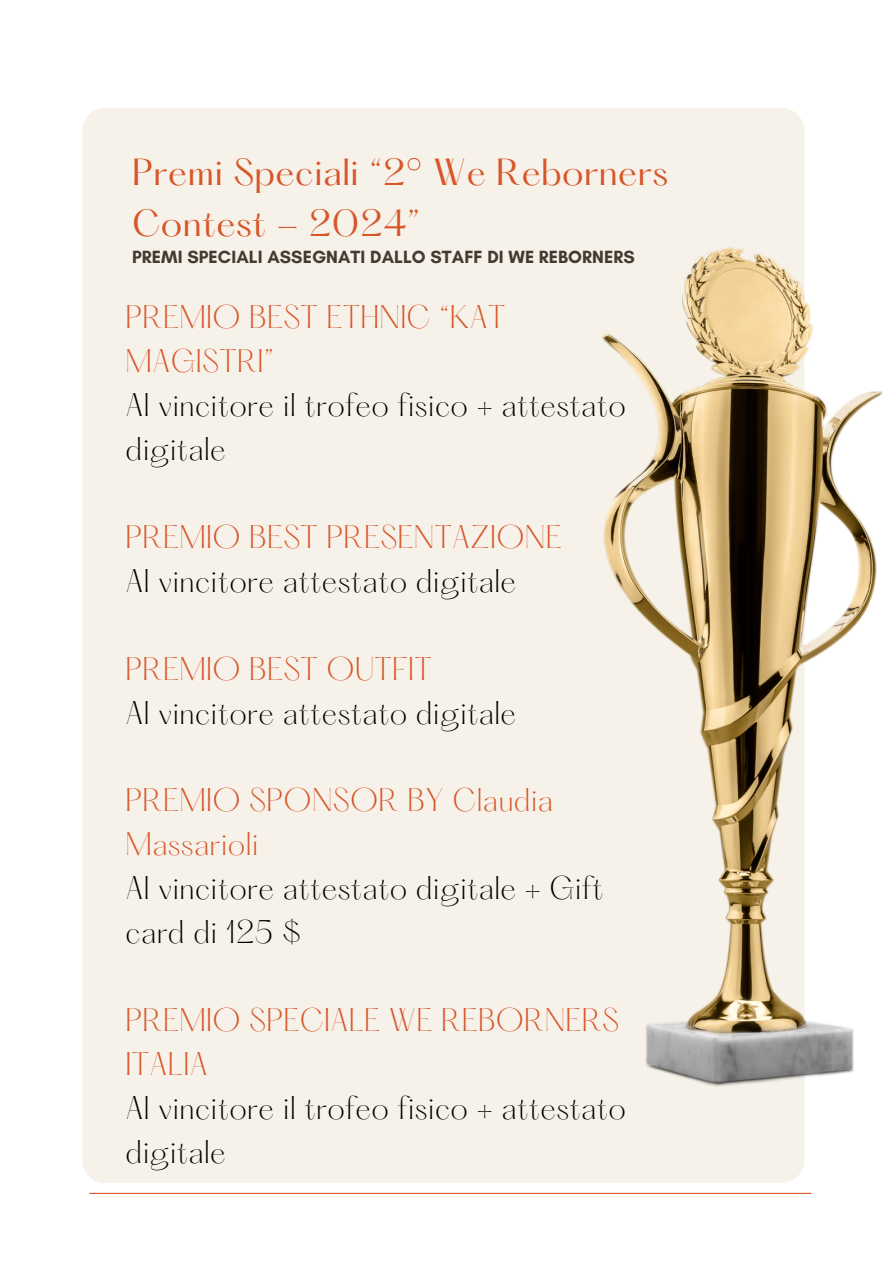
<style>
.page{position:relative;width:894px;height:1264px;background:#fff}
.page>*{position:absolute;margin:0;border:0;box-sizing:border-box;transform-origin:0 0}
.t1{font:33px/50.7px "Hatton";letter-spacing:.01em;color:#d85528}
.t2{font:300 28.65px/43.8px "Hatton";letter-spacing:.01em;color:#000}
.t3{font:300 28.65px/43.8px "Hatton";letter-spacing:.01em;color:#d85528}
.t4{font:700 18px "Glacial Indifference";letter-spacing:.005em;color:#443a31}
</style>
<div class="page">
<div style="left:82px;top:108px;width:722px;height:1074px;background:#f6f2ea;border-radius:22px"></div>
<hr style="left:89px;top:1192px;width:722px;height:1px;background:#d85528">
<img style="left:602px;top:247px;width:281px;height:839px">
<p class="t1" style="left:132px;top:150px;width:537px">Premi Speciali “2° We Reborners<br>Contest - 2024”</p>
<p class="t4" style="left:132px;top:246px;width:504px">PREMI SPECIALI ASSEGNATI DALLO STAFF DI WE REBORNERS</p>
<p class="t3" style="left:126px;top:298px;width:381px">PREMIO BEST ETHNIC “KAT<br>MAGISTRI”</p>
<p class="t2" style="left:126px;top:386px;width:501px">Al vincitore il trofeo fisico + attestato digitale</p>
<p class="t3" style="left:126px;top:518px;width:437px">PREMIO BEST PRESENTAZIONE</p>
<p class="t2" style="left:126px;top:562px;width:392px">Al vincitore attestato digitale</p>
<p class="t3" style="left:126px;top:649px;width:307px">PREMIO BEST OUTFIT</p>
<p class="t2" style="left:126px;top:693px;width:392px">Al vincitore attestato digitale</p>
<p class="t3" style="left:126px;top:781px;width:429px">PREMIO SPONSOR BY Claudia<br>Massarioli</p>
<p class="t2" style="left:126px;top:869px;width:479px">Al vincitore attestato digitale + Gift card di 125 $</p>
<p class="t3" style="left:126px;top:1000px;width:495px">PREMIO SPECIALE WE REBORNERS<br>ITALIA</p>
<p class="t2" style="left:126px;top:1088px;width:501px">Al vincitore il trofeo fisico + attestato digitale</p>
</div>
